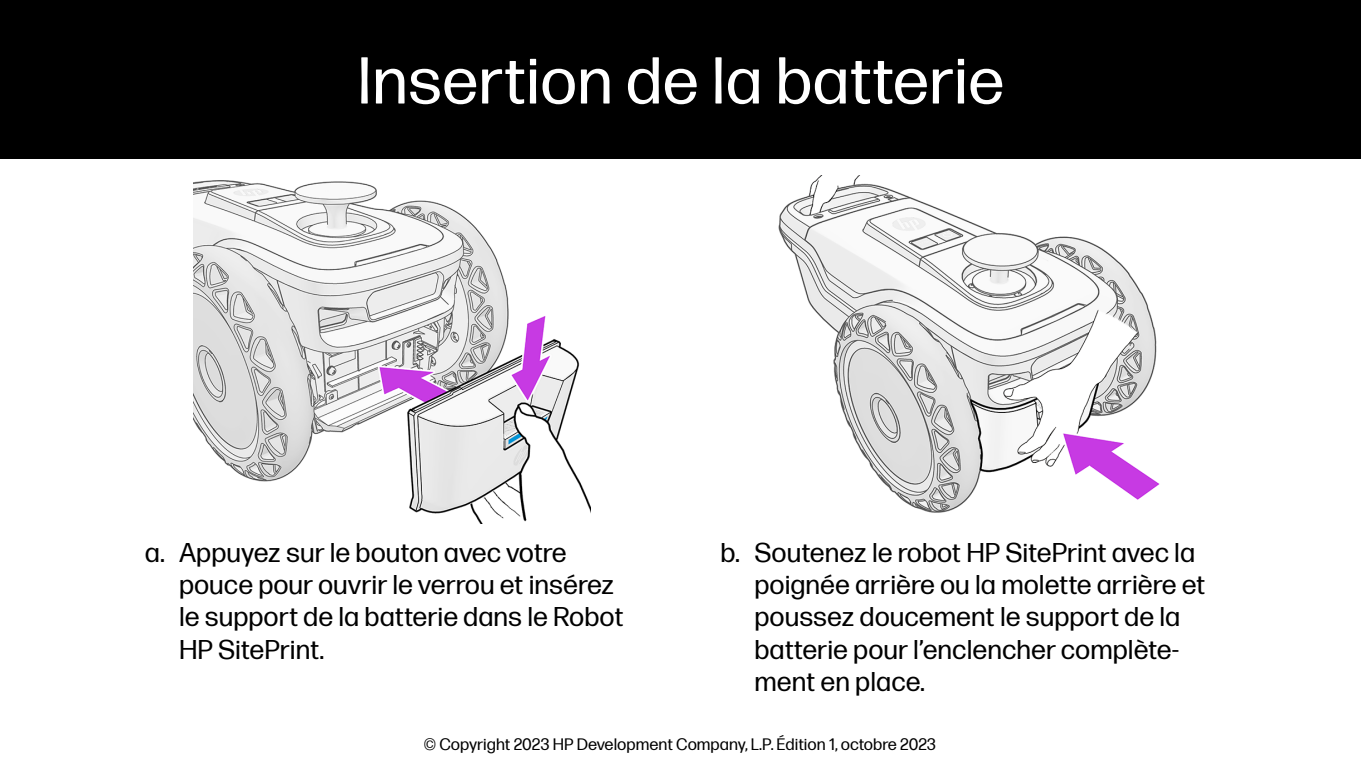
<style>
.page{position:relative;width:1361px;height:766px;background:#fff}
.page>*{position:absolute;margin:0;border:0;box-sizing:border-box;transform-origin:0 0}
.t1{font:66px "Forma DJR Micro";color:#fff}
.t2{font:27px/32.4px "Forma DJR Micro";color:#000}
.t3{font:16.5px "Forma DJR Micro";color:#000}
</style>
<div class="page">
<img style="left:193px;top:180px;width:397px;height:344px">
<img style="left:778px;top:175px;width:382px;height:338px">
<div style="left:0;top:0;width:1361px;height:159px;background:#000"></div>
<p class="t1" style="left:357px;top:33px;width:649px">Insertion de la batterie</p>
<p class="t2" style="left:179px;top:534px;width:446px;text-indent:-34px">a. Appuyez sur le bouton avec votre pouce pour ouvrir le verrou et insérez le support de la batterie dans le Robot<br>HP SitePrint.</p>
<p class="t2" style="left:754px;top:534px;width:452px;text-indent:-34px">b. Soutenez le robot HP SitePrint avec la poignée arrière ou la molette arrière et poussez doucement le support de la batterie pour l’enclencher complète&shy;ment en place.</p>
<p class="t3" style="left:424px;top:732px;width:513px">© Copyright 2023 HP Development Company, L.P. Édition 1, octobre 2023</p>
</div>
